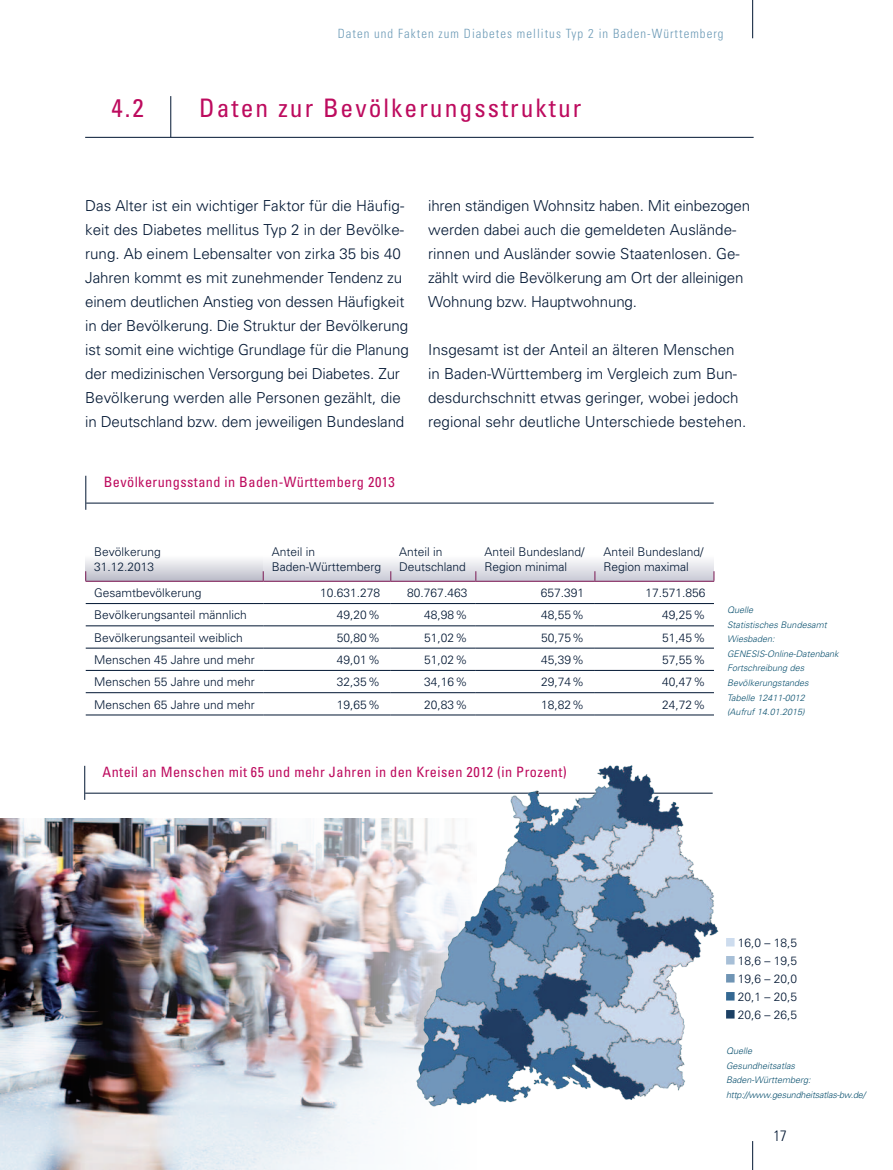
<style>
.page{position:relative;width:893px;height:1170px;background:#fff}
.page>*{position:absolute;margin:0;border:0;box-sizing:border-box;transform-origin:0 0}
.t1{font:condensed 25.5px "Univers";letter-spacing:.08em;color:#bd0b5e}
.t2{font:300 15.15px/24px "Univers";color:#001632}
.t3{font:300 condensed 15px "Univers";color:#001632}
.t4{font:condensed 14.25px "Univers";letter-spacing:.03em;color:#bd0b5e}
.t5{font:300 condensed 12.75px "Univers";letter-spacing:.08em;color:#6d9bb7}
.t6{font:300 12px/15px "Univers";color:#001632}
.t7{font:italic 300 9px/14.5px "Univers";color:#0b516f}
</style>
<div class="page">
<svg style="left:263px;top:560px;width:451px;height:20px"></svg>
<svg style="left:86px;top:559px;width:177px;height:21px;background:#d7d8df"></svg>
<hr style="left:85px;top:137px;width:669px;height:1px;background:#001632">
<hr style="left:170px;top:96px;width:1px;height:41px;background:#001632">
<hr style="left:263px;top:603px;width:128px;height:1px;background:#001632">
<hr style="left:391px;top:603px;width:85px;height:1px;background:#001632">
<hr style="left:476px;top:603px;width:119px;height:1px;background:#001632">
<hr style="left:595px;top:603px;width:119px;height:1px;background:#001632">
<hr style="left:86px;top:625px;width:177px;height:1px;background:#001632">
<hr style="left:263px;top:625px;width:128px;height:1px;background:#001632">
<hr style="left:391px;top:625px;width:85px;height:1px;background:#001632">
<hr style="left:476px;top:625px;width:119px;height:1px;background:#001632">
<hr style="left:595px;top:625px;width:119px;height:1px;background:#001632">
<hr style="left:86px;top:647px;width:177px;height:1px;background:#001632">
<hr style="left:263px;top:647px;width:128px;height:1px;background:#001632">
<hr style="left:391px;top:647px;width:85px;height:1px;background:#001632">
<hr style="left:476px;top:647px;width:119px;height:1px;background:#001632">
<hr style="left:595px;top:647px;width:119px;height:1px;background:#001632">
<hr style="left:86px;top:670px;width:177px;height:1px;background:#001632">
<hr style="left:263px;top:670px;width:128px;height:1px;background:#001632">
<hr style="left:391px;top:670px;width:85px;height:1px;background:#001632">
<hr style="left:476px;top:670px;width:119px;height:1px;background:#001632">
<hr style="left:595px;top:670px;width:119px;height:1px;background:#001632">
<hr style="left:86px;top:692px;width:177px;height:1px;background:#001632">
<hr style="left:263px;top:692px;width:128px;height:1px;background:#001632">
<hr style="left:391px;top:692px;width:85px;height:1px;background:#001632">
<hr style="left:476px;top:692px;width:119px;height:1px;background:#001632">
<hr style="left:595px;top:692px;width:119px;height:1px;background:#001632">
<hr style="left:86px;top:714px;width:177px;height:1px;background:#001632">
<hr style="left:263px;top:714px;width:128px;height:1px;background:#001632">
<hr style="left:391px;top:714px;width:85px;height:1px;background:#001632">
<hr style="left:476px;top:714px;width:119px;height:1px;background:#001632">
<hr style="left:595px;top:714px;width:119px;height:1px;background:#001632">
<hr style="left:86px;top:603px;width:177px;height:1px;background:#001632">
<hr style="left:86px;top:580px;width:177px;height:1px;background:#7a1853">
<hr style="left:263px;top:580px;width:128px;height:1px;background:#7a1853">
<hr style="left:391px;top:580px;width:85px;height:1px;background:#7a1853">
<hr style="left:476px;top:580px;width:119px;height:1px;background:#7a1853">
<hr style="left:595px;top:580px;width:119px;height:1px;background:#7a1853">
<hr style="left:86px;top:502px;width:628px;height:1px;background:#001632">
<hr style="left:86px;top:475px;width:1px;height:34px;background:#001632">
<img style="left:0;top:818px;width:409px;height:351px">
<hr style="left:85px;top:792px;width:628px;height:1px;background:#001632">
<hr style="left:84px;top:765px;width:1px;height:34px;background:#001632">
<img style="left:409px;top:765px;width:326px;height:342px">
<div style="left:726px;top:937px;width:9px;height:9px;background:#cddcee"></div>
<div style="left:726px;top:955px;width:9px;height:9px;background:#a7bfd7"></div>
<div style="left:726px;top:973px;width:9px;height:9px;background:#6f94b4"></div>
<div style="left:726px;top:991px;width:9px;height:9px;background:#346892"></div>
<div style="left:726px;top:1009px;width:9px;height:9px;background:#1b4064"></div>
<svg style="left:752px;top:1141px;width:1px;height:28px"></svg>
<hr style="left:752px;top:0;width:1px;height:38px;background:#001632">
<p class="t5" style="left:338px;top:25px;width:387px">Daten und Fakten zum Diabetes mellitus Typ 2 in Baden-Württemberg</p>
<h1 class="t1" style="left:111px;top:91px;width:34px">4.2</h1>
<h1 class="t1" style="left:199px;top:91px;width:384px">Daten zur Bevölkerungsstruktur</h1>
<p class="t2" style="left:85px;top:193px;width:325px">Das Alter ist ein wichtiger Faktor für die Häufig&shy;keit des Diabetes mellitus Typ 2 in der Bevölke&shy;rung. Ab einem Lebensalter von zirka 35 bis 40<br>Jahren kommt es mit zunehmender Tendenz zu einem deutlichen Anstieg von dessen Häufigkeit in der Bevölkerung. Die Struktur der Bevölkerung ist somit eine wichtige Grundlage für die Planung der medizinischen Versorgung bei Diabetes. Zur Bevölkerung werden alle Personen gezählt, die in Deutschland bzw. dem jeweiligen Bundesland</p>
<p class="t2" style="left:428px;top:193px;width:324px">ihren ständigen Wohnsitz haben. Mit einbezogen werden dabei auch die gemeldeten Auslände&shy;rinnen und Ausländer sowie Staatenlosen. Ge&shy;zählt wird die Bevölkerung am Ort der alleinigen Wohnung bzw. Hauptwohnung.</p>
<p class="t2" style="left:428px;top:337px;width:320px">Insgesamt ist der Anteil an älteren Menschen in Baden-Württemberg im Vergleich zum Bun&shy;desdurchschnitt etwas geringer, wobei jedoch regional sehr deutliche Unterschiede bestehen.</p>
<p class="t4" style="left:104px;top:473px;width:293px">Bevölkerungsstand in Baden-Württemberg 2013</p>
<p class="t6" style="left:94px;top:544px;width:68px">Bevölkerung<br>31.12.2013</p>
<p class="t6" style="left:272px;top:544px;width:111px">Anteil in<br>Baden-Württemberg</p>
<p class="t6" style="left:399px;top:544px;width:68px">Anteil in<br>Deutschland</p>
<p class="t6" style="left:484px;top:544px;width:102px">Anteil Bundesland/<br>Region minimal</p>
<p class="t6" style="left:603px;top:544px;width:102px">Anteil Bundesland/<br>Region maximal</p>
<p class="t6" style="left:94px;top:585px;width:109px">Gesamtbevölkerung</p>
<p class="t6" style="left:320px;top:585px;width:62px">10.631.278</p>
<p class="t6" style="left:407px;top:585px;width:62px">80.767.463</p>
<p class="t6" style="left:541px;top:585px;width:45px">657.391</p>
<p class="t6" style="left:645px;top:585px;width:62px">17.571.856</p>
<p class="t6" style="left:94px;top:607px;width:154px">Bevölkerungsanteil männlich</p>
<p class="t6" style="left:337px;top:607px;width:45px">49,20%</p>
<p class="t6" style="left:424px;top:607px;width:45px">48,98%</p>
<p class="t6" style="left:541px;top:607px;width:45px">48,55%</p>
<p class="t6" style="left:662px;top:607px;width:45px">49,25%</p>
<p class="t6" style="left:94px;top:630px;width:150px">Bevölkerungsanteil weiblich</p>
<p class="t6" style="left:337px;top:630px;width:45px">50,80%</p>
<p class="t6" style="left:424px;top:630px;width:45px">51,02%</p>
<p class="t6" style="left:541px;top:630px;width:45px">50,75%</p>
<p class="t6" style="left:662px;top:630px;width:45px">51,45%</p>
<p class="t6" style="left:94px;top:652px;width:162px">Menschen 45 Jahre und mehr</p>
<p class="t6" style="left:337px;top:652px;width:45px">49,01%</p>
<p class="t6" style="left:424px;top:652px;width:45px">51,02%</p>
<p class="t6" style="left:541px;top:652px;width:45px">45,39%</p>
<p class="t6" style="left:662px;top:652px;width:45px">57,55%</p>
<p class="t6" style="left:94px;top:674px;width:162px">Menschen 55 Jahre und mehr</p>
<p class="t6" style="left:337px;top:674px;width:45px">32,35%</p>
<p class="t6" style="left:424px;top:674px;width:45px">34,16%</p>
<p class="t6" style="left:541px;top:674px;width:45px">29,74%</p>
<p class="t6" style="left:662px;top:674px;width:45px">40,47%</p>
<p class="t6" style="left:94px;top:696px;width:162px">Menschen 65 Jahre und mehr</p>
<p class="t6" style="left:337px;top:696px;width:45px">19,65%</p>
<p class="t6" style="left:424px;top:696px;width:45px">20,83%</p>
<p class="t6" style="left:541px;top:696px;width:45px">18,82%</p>
<p class="t6" style="left:662px;top:696px;width:45px">24,72%</p>
<p class="t4" style="left:103px;top:763px;width:466px">Anteil an Menschen mit 65 und mehr Jahren in den Kreisen 2012 (in Prozent)</p>
<p class="t7" style="left:727px;top:602px;width:113px">Quelle<br>Statistisches Bundesamt<br>Wiesbaden:<br>GENESIS-Online-Datenbank<br>Fortschreibung des<br>Bevölkerungstandes<br>Tabelle 12411-0012<br>(Aufruf 14.01.2015)</p>
<p class="t6" style="left:738px;top:933px;width:61px;line-height:18px;text-align:justify">16,0 – 18,5<br>18,6 – 19,5<br>19,6 – 20,0<br>20,1 – 20,5<br>20,6 – 26,5</p>
<p class="t7" style="left:726px;top:1043px;width:141px">Quelle<br>Gesundheitsatlas<br>Baden-Württemberg: http://www.gesundheitsatlas-bw.de/</p>
<p class="t3" style="left:773px;top:1126px;width:15px">17</p>
</div>
